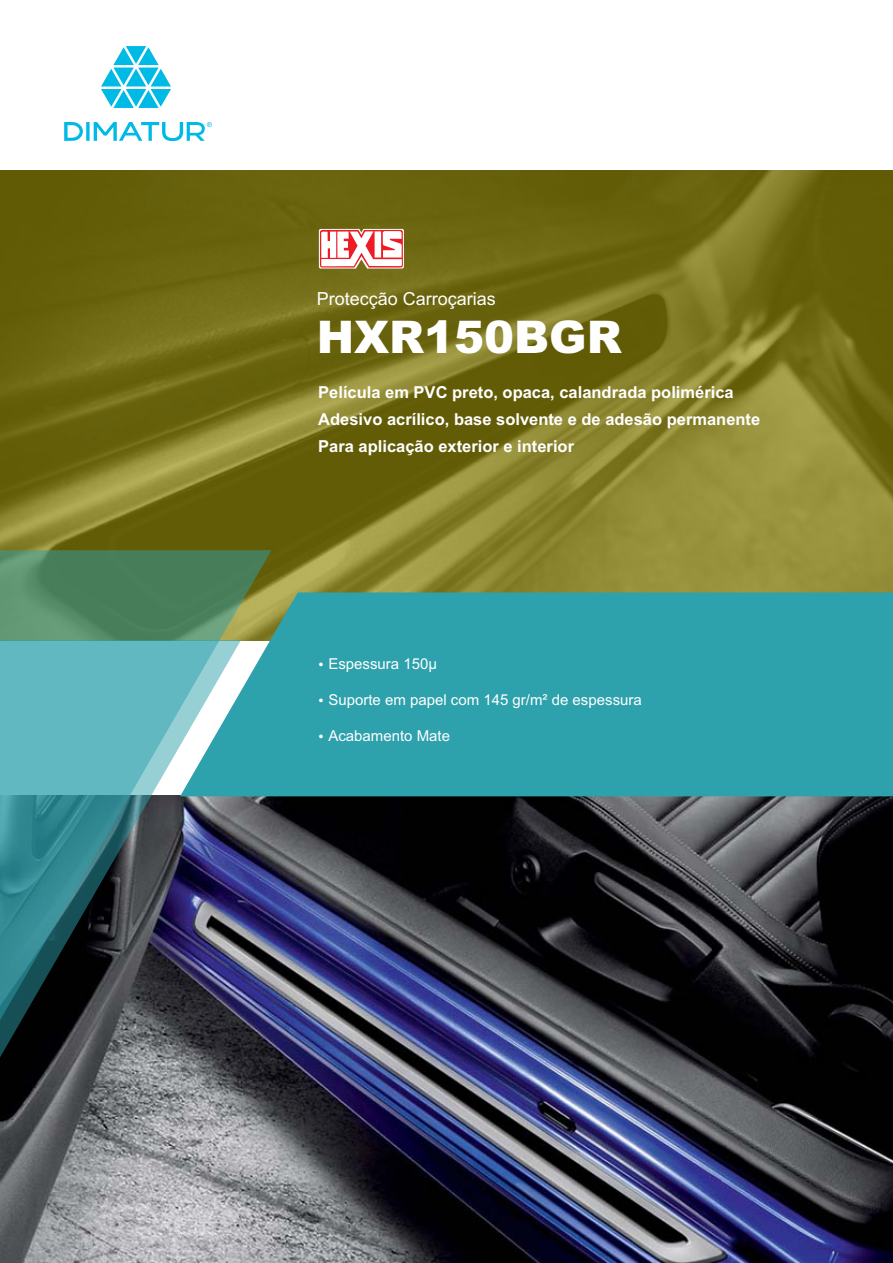
<style>
.page{position:relative;width:893px;height:1263px;background:#fff}
.page>*{position:absolute;margin:0;border:0;box-sizing:border-box;transform-origin:0 0}
.t1{font:900 45px "Arial";color:#fff}
.t2{font:18px "Arial";color:#fff}
.t3{font:700 16.5px/26.5px "Arial";color:#fff}
.t4{font:15px "Arial";color:#fff}
</style>
<div class="page">
<div style="left:0;top:170px;width:893px;height:470px;background:#948b0a;opacity:.66"></div>
<img style="left:0;top:796px;width:893px;height:467px">
<svg style="left:101px;top:46px;width:70px;height:62px"></svg>
<svg style="left:86px;top:122px;width:4px;height:19px"></svg>
<svg style="left:64px;top:122px;width:19px;height:19px"></svg>
<svg style="left:94px;top:122px;width:118px;height:19px"></svg>
<svg style="left:319px;top:229px;width:85px;height:40px"></svg>
<div style="left:271px;top:592px;width:622px;height:204px;background:#2da1ac"></div>
<svg style="left:0;top:550px;width:271px;height:617px;background:#54797d"></svg>
<svg style="left:319px;top:662px;width:4px;height:4px"></svg>
<svg style="left:319px;top:698px;width:4px;height:4px"></svg>
<svg style="left:319px;top:734px;width:4px;height:4px"></svg>
<p class="t2" style="left:317px;top:292px;width:181px">Protecção Carroçarias</p>
<h1 class="t1" style="left:317px;top:321px;width:307px">HXR150BGR</h1>
<p class="t3" style="left:318px;top:381px;width:444px">Película em PVC preto, opaca, calandrada polimérica<br>Adesivo acrílico, base solvente e de adesão permanente<br>Para aplicação exterior e interior</p>
<p class="t4" style="left:328px;top:658px;width:110px">Espessura 150µ</p>
<p class="t4" style="left:328px;top:694px;width:315px">Suporte em papel com 145 gr/m² de espessura</p>
<p class="t4" style="left:328px;top:730px;width:123px">Acabamento Mate</p>
</div>
